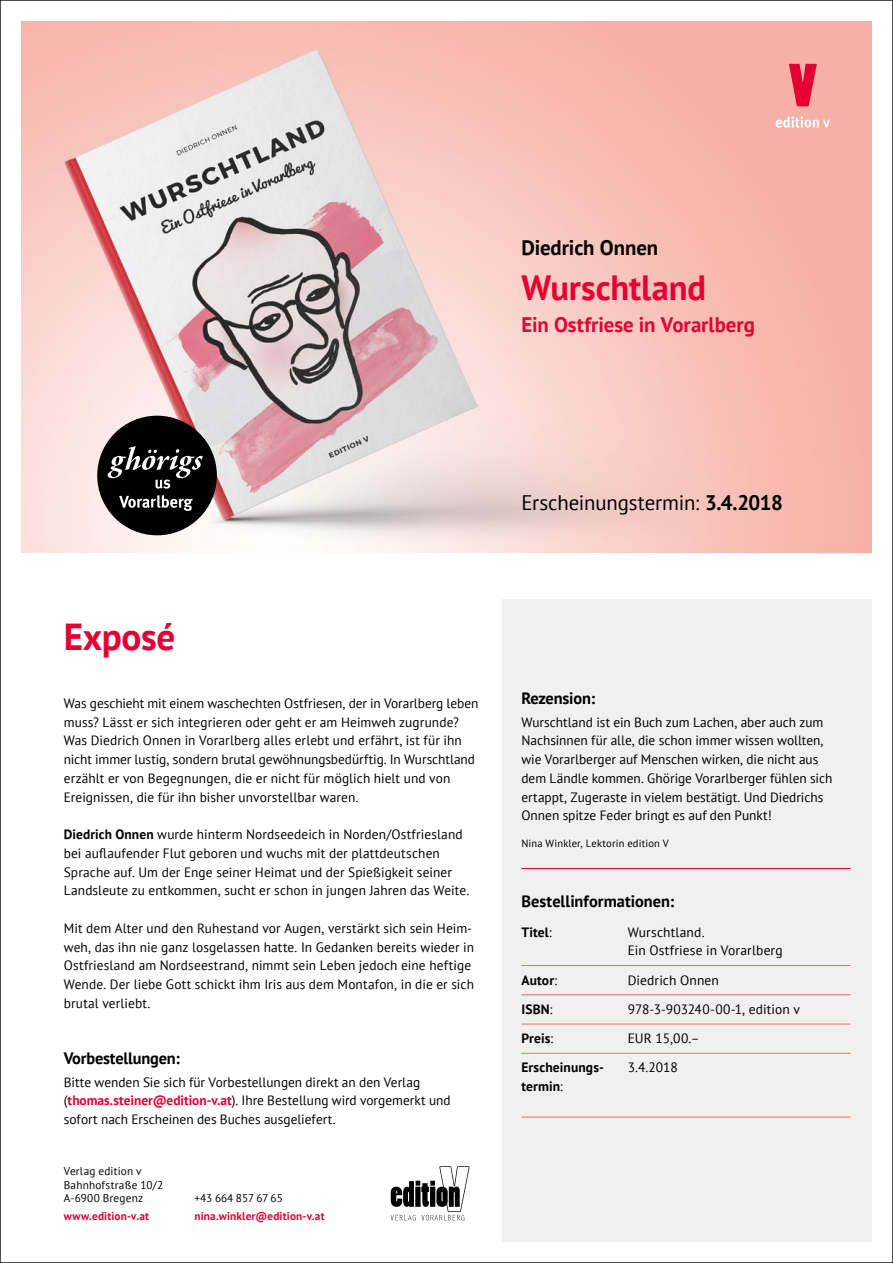
<style>
.page{position:relative;width:893px;height:1263px;background:#fff}
.page>*{position:absolute;margin:0;border:0;box-sizing:border-box;transform-origin:0 0}
.t1{font:700 37.5px "PT Sans";letter-spacing:-.01em;color:#e40032}
.t2{font:700 34.95px "PT Sans";letter-spacing:-.005em;color:#e40032}
.t3{font:21px "PT Sans";letter-spacing:-.005em;color:#000}
.t4{font:700 21px "PT Sans";color:#e40032}
.t5{font:700 21px "PT Sans";letter-spacing:-.005em;color:#000}
.t6{font:700 16.5px "PT Sans";letter-spacing:-.01em;color:#000}
.t7{font:13.5px/18.8px "PT Sans";letter-spacing:.005em;color:#000}
.t8{font:700 13.5px "PT Sans";letter-spacing:.01em;color:#000}
.t9{font:11.25px/13.5px "PT Sans";letter-spacing:.015em;color:#000}
.t10{font:700 11.25px "PT Sans";letter-spacing:.015em;color:#e40032}
.t11{font:11.25px "PT Sans";letter-spacing:-.01em;color:#000}
.t12{font:10.5px "PT Sans";letter-spacing:.02em;color:#000}
.s1{font-weight:700}
.s2{font-weight:700;color:#e40032}
.s3{font-weight:400}
</style>
<div class="page">
<img style="left:21px;top:21px;width:851px;height:532px">
<div style="left:97px;top:416px;width:120px;height:119px;background:#000;border-radius:50%"></div>
<svg style="left:108px;top:446px;width:95px;height:43px"></svg>
<svg style="left:119px;top:495px;width:74px;height:16px"></svg>
<div style="left:502px;top:600px;width:370px;height:642px;background:#f0f0f0"></div>
<hr style="left:521px;top:868px;width:329px;height:1px;background:#e40032">
<hr style="left:521px;top:965px;width:329px;height:1px;background:#ed6a65">
<hr style="left:521px;top:994px;width:329px;height:1px;background:#ed6a65">
<hr style="left:521px;top:1024px;width:329px;height:1px;background:#ed6a65">
<hr style="left:521px;top:1053px;width:329px;height:1px;background:#ed6a65">
<hr style="left:521px;top:1117px;width:329px;height:1px;background:#ed6a65">
<svg style="left:789px;top:64px;width:28px;height:42px"></svg>
<svg style="left:776px;top:116px;width:54px;height:12px"></svg>
<svg style="left:391px;top:1166px;width:78px;height:54px"></svg>
<h3 class="t5" style="left:521px;top:234px;width:138px">Diedrich Onnen</h3>
<h2 class="t2" style="left:521px;top:265px;width:186px">Wurschtland</h2>
<h3 class="t4" style="left:521px;top:311px;width:235px">Ein Ostfriese in Vorarlberg</h3>
<h1 class="t1" style="left:64px;top:612px;width:113px">Exposé</h1>
<p class="t7" style="left:64px;top:693px;width:416px">Was geschieht mit einem waschechten Ostfriesen, der in Vorarlberg leben muss? Lässt er sich integrieren oder geht er am Heimweh zugrunde?<br>Was Diedrich Onnen in Vorarlberg alles erlebt und erfährt, ist für ihn nicht immer lustig, sondern brutal gewöhnungsbedürftig. In Wurschtland erzählt er von Begegnungen, die er nicht für möglich hielt und von Ereignissen, die für ihn bisher unvorstellbar waren.</p>
<p class="t7" style="left:64px;top:824px;width:407px"><span class="s1">Diedrich Onnen</span> wurde hinterm Nordseedeich in Norden/Ostfriesland bei auflaufender Flut geboren und wuchs mit der plattdeutschen Sprache auf. Um der Enge seiner Heimat und der Spießigkeit seiner Landsleute zu entkommen, sucht er schon in jungen Jahren das Weite.</p>
<p class="t7" style="left:64px;top:918px;width:412px">Mit dem Alter und den Ruhestand vor Augen, verstärkt sich sein Heim&shy;weh, das ihn nie ganz losgelassen hatte. In Gedanken bereits wieder in Ostfriesland am Nordseestrand, nimmt sein Leben jedoch eine heftige Wende. Der liebe Gott schickt ihm Iris aus dem Montafon, in die er sich brutal verliebt.</p>
<p class="t6" style="left:64px;top:1047px;width:118px">Vorbestellungen:</p>
<p class="t7" style="left:64px;top:1072px;width:388px">Bitte wenden Sie sich für Vorbestellungen direkt an den Verlag (<span class="s2">thomas.steiner@edition-v.at</span>). Ihre Bestellung wird vorgemerkt und sofort nach Erscheinen des Buches ausgeliefert.</p>
<p class="t9" style="left:64px;top:1164px;width:101px">Verlag edition v<br>Bahnhofstraße 10/2<br>A-6900 Bregenz</p>
<p class="t10" style="left:64px;top:1209px;width:87px">www.edition-v.at</p>
<p class="t11" style="left:195px;top:1191px;width:90px">+43 664 857 67 65</p>
<p class="t10" style="left:195px;top:1209px;width:132px">nina.winkler@edition-v.at</p>
<h3 class="t3" style="left:521px;top:490px;width:263px">Erscheinungstermin: <span class="s1">3.4.2018</span></h3>
<p class="t6" style="left:521px;top:687px;width:75px">Rezension:</p>
<p class="t7" style="left:521px;top:712px;width:312px">Wurschtland ist ein Buch zum Lachen, aber auch zum Nachsinnen für alle, die schon immer wissen wollten, wie Vorarlberger auf Menschen wirken, die nicht aus dem Ländle kommen. Ghörige Vorarlberger fühlen sich ertappt, Zugeraste in vielem bestätigt. Und Diedrichs Onnen spitze Feder bringt es auf den Punkt!</p>
<p class="t12" style="left:521px;top:836px;width:149px">Nina Winkler, Lektorin edition V</p>
<p class="t6" style="left:521px;top:890px;width:154px">Bestellinformationen:</p>
<p class="t8" style="left:521px;top:923px;width:32px">Titel<span class="s3">:</span></p>
<p class="t7" style="left:628px;top:922px;width:156px">Wurschtland.<br>Ein Ostfriese in Vorarlberg</p>
<p class="t8" style="left:521px;top:971px;width:37px">Autor<span class="s3">:</span></p>
<p class="t7" style="left:628px;top:970px;width:93px">Diedrich Onnen</p>
<p class="t8" style="left:521px;top:1000px;width:32px">ISBN<span class="s3">:</span></p>
<p class="t7" style="left:628px;top:999px;width:174px">978-3-903240-00-1, edition v</p>
<p class="t8" style="left:521px;top:1029px;width:33px">Preis<span class="s3">:</span></p>
<p class="t7" style="left:628px;top:1028px;width:74px">EUR 15,00.–</p>
<p class="t8" style="left:521px;top:1059px;width:84px">Erscheinungs-</p>
<p class="t7" style="left:628px;top:1058px;width:52px">3.4.2018</p>
<p class="t8" style="left:521px;top:1077px;width:43px">termin<span class="s3">:</span></p>
</div>
